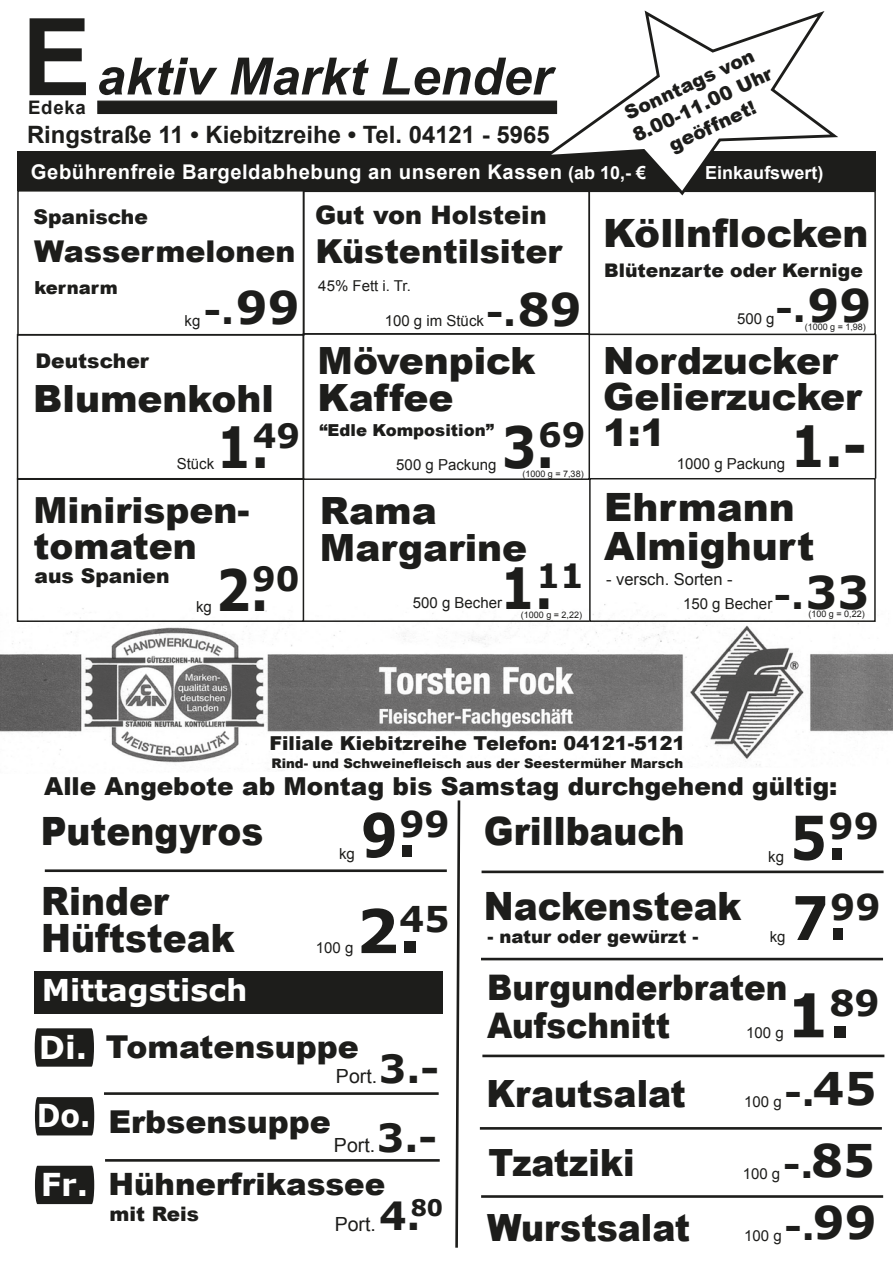
<style>
.page{position:relative;width:893px;height:1262px;background:#fff}
.page>*{position:absolute;margin:0;border:0;box-sizing:border-box;transform-origin:0 0}
.t1{font:700 60.3px "Verdana";color:#1d1d1b}
.t2{font:700 60.3px "Verdana";color:#1d1d1b;scale:.86 1}
.t3{font:700 56.85px "Verdana";color:#1d1d1b;scale:.86 1}
.t4{font:italic 700 51.45px "Arial";color:#1d1d1b}
.t5{font:900 39px/37.5px "Arial";color:#1d1d1b;scale:.92 1}
.t6{font:900 39px/39px "Arial";color:#1d1d1b}
.t7{font:700 38.85px "Verdana";color:#1d1d1b}
.t8{font:900 37.5px/37.5px "Arial";color:#1d1d1b}
.t9{font:900 37.5px "Arial";color:#1d1d1b;scale:.92 1}
.t10{font:700 36px "Verdana";color:#1d1d1b}
.t11{font:900 36px/36px "Arial";color:#1d1d1b}
.t12{font:700 35.55px "Verdana";color:#1d1d1b}
.t13{font:900 35.25px/37.5px "Arial";color:#1d1d1b;scale:.92 1}
.t14{font:700 33.45px "Verdana";color:#1d1d1b}
.t15{font:900 33px "Arial";color:#1d1d1b}
.t16{font:900 31.5px "Arial";color:#1d1d1b}
.t17{font:700 31.5px "Verdana";color:#fff;scale:.91 1}
.t18{font:900 30.75px "Arial";color:#1d1d1b}
.t19{font:900 30px "Arial";color:#1d1d1b}
.t20{font:700 30px "Verdana";color:#fff}
.t21{font:900 25.5px "Arial";color:#1d1d1b}
.t22{font:900 24.75px "Arial";color:#1d1d1b}
.t23{font:700 23.85px "Arial";color:#1d1d1b}
.t24{font:700 20.25px "Arial";letter-spacing:.025em;color:#fff}
.t25{font:900 20.25px "Arial";color:#1d1d1b}
.t26{font:900 19.95px "Arial";color:#1d1d1b}
.t27{font:19.5px "Arial";color:#1d1d1b}
.t28{font:900 19.2px "Arial";color:#1d1d1b}
.t29{font:900 19.05px/23.9px "Arial";color:#1d1d1b;text-align:center}
.t30{font:900 18.75px "Arial";color:#1d1d1b}
.t31{font:700 18.6px "Arial";letter-spacing:.04em;color:#1d1d1b}
.t32{font:900 18px "Arial";color:#1d1d1b}
.t33{font:700 18px "Arial";color:#fff}
.t34{font:900 16.5px "Arial";color:#1d1d1b}
.t35{font:16.5px "Arial";color:#1d1d1b}
.t36{font:15.15px "Arial";color:#1d1d1b}
.t37{font:15px "Arial";color:#1d1d1b}
.t38{font:900 13.2px "Arial";color:#1d1d1b}
.t39{font:9px "Arial";color:#1d1d1b}
.s1{font-style:normal;font-size:107.25px}
.s2{font-size:18px}
.s3{font-size:45px}
.s4{font-family:"Verdana";font-weight:700;color:#fff}
.s5{font-family:"Verdana";font-weight:700;font-size:31.5px;color:#fff}
</style>
<div class="page">
<img style="left:0;top:600px;width:892px;height:166px">
<div style="left:588px;top:190px;width:287px;height:145px;border:2px solid #1d1d1b"></div>
<div style="left:303px;top:190px;width:287px;height:144px;border:2px solid #1d1d1b"></div>
<div style="left:303px;top:333px;width:287px;height:147px;border:2px solid #1d1d1b"></div>
<div style="left:17px;top:334px;width:287px;height:145px;border:2px solid #1d1d1b"></div>
<hr style="left:874px;top:334px;width:2px;height:144px;background:#1d1d1b">
<div style="left:17px;top:478px;width:287px;height:144px;border:2px solid #1d1d1b"></div>
<hr style="left:303px;top:620px;width:286px;height:2px;background:#1d1d1b">
<div style="left:589px;top:478px;width:286px;height:144px;border:1px solid #1d1d1b"></div>
<svg style="left:455px;top:800px;width:6px;height:448px"></svg>
<hr style="left:481px;top:870px;width:402px;height:3px;background:#1d1d1b">
<div style="left:97px;top:101px;width:460px;height:13px;background:#1d1d1b"></div>
<hr style="left:481px;top:957px;width:402px;height:3px;background:#1d1d1b">
<hr style="left:482px;top:1054px;width:402px;height:3px;background:#1d1d1b">
<hr style="left:481px;top:1195px;width:402px;height:2px;background:#1d1d1b">
<div style="left:18px;top:152px;width:857px;height:39px;background:#1d1d1b"></div>
<svg style="left:536px;top:10px;width:302px;height:188px"></svg>
<div style="left:35px;top:1028px;width:59px;height:38px;background:#1d1d1b"></div>
<div style="left:35px;top:1097px;width:59px;height:38px;background:#1d1d1b"></div>
<div style="left:35px;top:1165px;width:59px;height:39px;background:#1d1d1b"></div>
<hr style="left:105px;top:1159px;width:334px;height:2px;background:#1d1d1b">
<hr style="left:104px;top:1092px;width:334px;height:2px;background:#1d1d1b">
<div style="left:34px;top:971px;width:409px;height:43px;background:#1d1d1b"></div>
<hr style="left:45px;top:869px;width:402px;height:3px;background:#1d1d1b">
<hr style="left:480px;top:1127px;width:401px;height:2px;background:#1d1d1b">
<h3 class="t4" style="left:22px;top:42px;width:531px"><span class="s1">E</span>aktiv Markt Lender</h3>
<p class="t29" style="left:618px;top:103px;width:153px;rotate:-25deg">Sonntags von<br>8.00-11.00 Uhr geöffnet!</p>
<h3 class="t24" style="left:31px;top:158px;width:616px">Gebührenfreie Bargeldabhebung an unseren Kassen <span class="s2">(ab 10,- €</span></h3>
<p class="t33" style="left:705px;top:161px;width:120px">Einkaufswert)</p>
<p class="t31" style="left:28px;top:95px;width:59px">Edeka</p>
<h3 class="t23" style="left:27px;top:119px;width:524px">Ringstraße 11 • Kiebitzreihe • Tel. 04121 - 5965</h3>
<h3 class="t25" style="left:33px;top:202px;width:116px">Spanische</h3>
<h3 class="t21" style="left:315px;top:197px;width:233px">Gut von Holstein</h3>
<h3 class="t19" style="left:34px;top:229px;width:263px">Wassermelonen</h3>
<p class="t32" style="left:35px;top:274px;width:85px">kernarm</p>
<h3 class="t10" style="left:204px;top:286px;width:97px">-.<span class="s3">99</span></h3>
<p class="t36" style="left:185px;top:310px;width:17px">kg</p>
<h3 class="t15" style="left:315px;top:228px;width:248px">Küstentilsiter</h3>
<h3 class="t10" style="left:486px;top:287px;width:97px">-.<span class="s3">89</span></h3>
<p class="t37" style="left:318px;top:276px;width:94px">45% Fett i. Tr.</p>
<p class="t36" style="left:385px;top:310px;width:101px">100 g im Stück</p>
<h3 class="t6" style="left:603px;top:213px;width:267px">Köllnflocken</h3>
<p class="t30" style="left:604px;top:256px;width:260px">Blütenzarte oder Kernige</p>
<h3 class="t10" style="left:775px;top:283px;width:97px">-.<span class="s3">99</span></h3>
<p class="t36" style="left:737px;top:308px;width:39px">500 g</p>
<p class="t39" style="left:804px;top:321px;width:63px">(1000 g = 1,98)</p>
<h3 class="t25" style="left:35px;top:346px;width:115px">Deutscher</h3>
<h3 class="t8" style="left:33px;top:379px;width:242px">Blumenkohl</h3>
<h3 class="t14" style="left:253px;top:412px;width:49px">49</h3>
<h2 class="t3" style="left:216px;top:407px;width:63px">1.</h2>
<p class="t36" style="left:177px;top:454px;width:39px">Stück</p>
<h3 class="t11" style="left:33px;top:491px;width:217px">Minirispen&shy;tomaten</h3>
<h3 class="t25" style="left:35px;top:561px;width:137px">aus Spanien</h3>
<p class="t36" style="left:196px;top:597px;width:17px">kg</p>
<h3 class="t14" style="left:252px;top:555px;width:49px">90</h3>
<h2 class="t3" style="left:216px;top:550px;width:63px">2.</h2>
<h3 class="t8" style="left:317px;top:340px;width:219px">Mövenpick<br>Kaffee</h3>
<p class="t34" style="left:319px;top:418px;width:176px">“Edle Komposition”</p>
<p class="t36" style="left:396px;top:454px;width:102px">500 g Packung</p>
<h3 class="t14" style="left:538px;top:411px;width:49px">69</h3>
<h2 class="t3" style="left:501px;top:407px;width:63px">3.</h2>
<p class="t39" style="left:522px;top:468px;width:63px">(1000 g = 7,38)</p>
<h3 class="t8" style="left:603px;top:341px;width:260px;line-height:36px">Nordzucker<br>Gelierzucker<br>1:1</h3>
<h2 class="t3" style="left:790px;top:406px;width:90px">1.-</h2>
<p class="t36" style="left:676px;top:453px;width:110px">1000 g Packung</p>
<h3 class="t8" style="left:320px;top:490px;width:209px">Rama<br>Margarine</h3>
<h3 class="t14" style="left:536px;top:552px;width:49px">11</h3>
<h2 class="t3" style="left:500px;top:548px;width:63px">1.</h2>
<p class="t36" style="left:413px;top:592px;width:91px">500 g Becher</p>
<p class="t39" style="left:521px;top:608px;width:63px">(1000 g = 2,22)</p>
<h3 class="t6" style="left:604px;top:486px;width:211px">Ehrmann<br>Almighurt</h3>
<p class="t36" style="left:683px;top:594px;width:91px">150 g Becher</p>
<p class="t35" style="left:606px;top:568px;width:128px">- versch. Sorten -</p>
<h3 class="t10" style="left:773px;top:570px;width:97px">-.<span class="s3">33</span></h3>
<p class="t39" style="left:808px;top:608px;width:58px">(100 g = 0,22)</p>
<p class="t28" style="left:269px;top:729px;width:417px">Filiale Kiebitzreihe Telefon: 04121-5121</p>
<p class="t38" style="left:271px;top:754px;width:413px">Rind- und Schweinefleisch aus der Seestermüher Marsch</p>
<h3 class="t22" style="left:44px;top:768px;width:794px">Alle Angebote ab Montag bis Samstag durchgehend gültig:</h3>
<h3 class="t5" style="left:41px;top:811px;width:243px">Putengyros</h3>
<h3 class="t12" style="left:399px;top:799px;width:52px">99</h3>
<h1 class="t2" style="left:361px;top:792px;width:66px">9.</h1>
<p class="t36" style="left:339px;top:844px;width:17px">kg</p>
<h3 class="t5" style="left:41px;top:881px;width:212px">Rinder<br>Hüftsteak</h3>
<h3 class="t20" style="left:42px;top:968px;width:207px">Mittagstisch</h3>
<p class="t36" style="left:316px;top:938px;width:39px">100 g</p>
<h1 class="t1" style="left:356px;top:888px;width:95px">2.<sup>45</sup></h1>
<h3 class="t16" style="left:39px;top:1023px;width:321px"><span class="s4">Di.</span> Tomatensuppe</h3>
<h3 class="t17" style="left:37px;top:1092px;width:60px">Do.</h3>
<h3 class="t7" style="left:379px;top:1041px;width:62px">3.-</h3>
<p class="t27" style="left:336px;top:1063px;width:43px">Port.</p>
<h3 class="t16" style="left:108px;top:1099px;width:224px">Erbsensuppe</h3>
<h3 class="t7" style="left:377px;top:1110px;width:62px">3.-</h3>
<p class="t27" style="left:334px;top:1132px;width:43px">Port.</p>
<h3 class="t18" style="left:41px;top:1161px;width:346px"><span class="s5">Fr.</span> Hühnerfrikassee</h3>
<h3 class="t7" style="left:379px;top:1188px;width:66px">4.<sup>80</sup></h3>
<h3 class="t26" style="left:110px;top:1198px;width:91px">mit Reis</h3>
<p class="t27" style="left:335px;top:1211px;width:43px">Port.</p>
<h3 class="t5" style="left:484px;top:811px;width:220px">Grillbauch</h3>
<p class="t36" style="left:768px;top:846px;width:17px">kg</p>
<h3 class="t12" style="left:828px;top:801px;width:52px">99</h3>
<h1 class="t2" style="left:790px;top:795px;width:66px">5.</h1>
<h3 class="t5" style="left:484px;top:886px;width:281px">Nackensteak</h3>
<p class="t32" style="left:487px;top:923px;width:212px">- natur oder gewürzt -</p>
<p class="t36" style="left:769px;top:927px;width:17px">kg</p>
<h3 class="t12" style="left:830px;top:881px;width:52px">99</h3>
<h1 class="t2" style="left:791px;top:875px;width:66px">7.</h1>
<h3 class="t13" style="left:487px;top:967px;width:328px">Burgunderbraten<br>Aufschnitt</h3>
<p class="t36" style="left:746px;top:1022px;width:39px">100 g</p>
<h1 class="t1" style="left:786px;top:972px;width:95px">1.<sup>89</sup></h1>
<h3 class="t9" style="left:486px;top:1066px;width:218px">Krautsalat</h3>
<h3 class="t9" style="left:488px;top:1135px;width:160px">Tzatziki</h3>
<h3 class="t9" style="left:487px;top:1199px;width:222px">Wurstsalat</h3>
<h3 class="t10" style="left:784px;top:1067px;width:94px">-.<span class="s3">45</span></h3>
<p class="t36" style="left:744px;top:1091px;width:39px">100 g</p>
<h3 class="t10" style="left:783px;top:1139px;width:94px">-.<span class="s3">85</span></h3>
<p class="t36" style="left:742px;top:1163px;width:39px">100 g</p>
<h3 class="t10" style="left:784px;top:1201px;width:94px">-.<span class="s3">99</span></h3>
<p class="t36" style="left:744px;top:1225px;width:39px">100 g</p>
</div>
